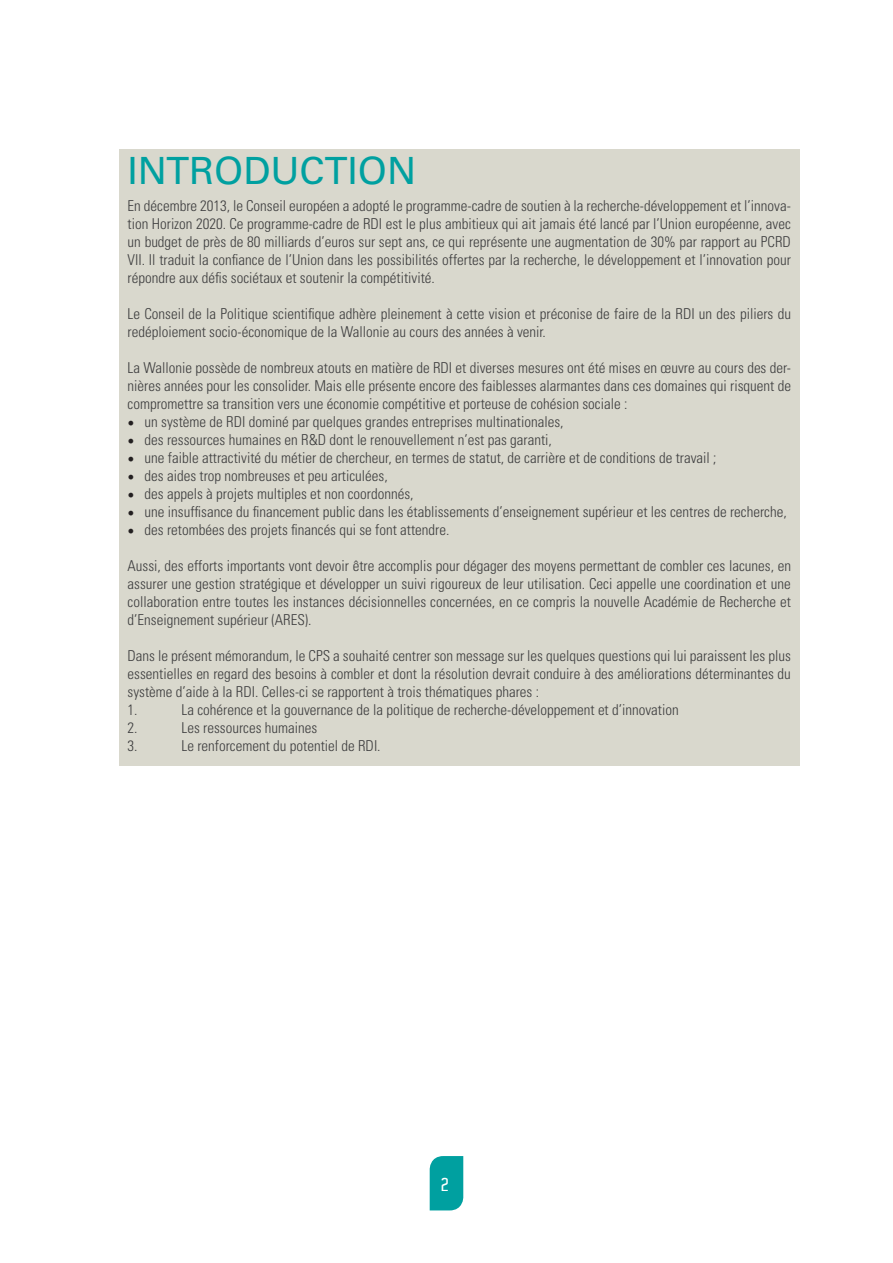
<style>
.page{position:relative;width:893px;height:1263px;background:#fff}
.page>*{position:absolute;margin:0;border:0;box-sizing:border-box;transform-origin:0 0}
.t1{font:37.5px "Univers LT Std";color:#00a0a0}
.t2{font:600 18px "Aldo";color:#fff}
.t3{font:300 condensed 15px/18px "Univers LT Std";color:#3e3e3f;text-align:justify}
.s1{font-family:"Minion Pro";font-weight:400;font-stretch:normal;font-size:18px;color:#231f20}
</style>
<div class="page">
<div style="left:430px;top:1156px;width:33px;height:54px;background:#00a0a0"></div>
<div style="left:119px;top:149px;width:680px;height:616px;background:#d9d8cd"></div>
<p class="t1" style="left:128px;top:149px;width:290px">INTRODUCTION</p>
<p class="t3" style="left:128px;top:197px;width:665px">En décembre 2013, le Conseil européen a adopté le programme-cadre de soutien à la recherche-développement et l’innova&shy;tion Horizon 2020. Ce programme-cadre de RDI est le plus ambitieux qui ait jamais été lancé par l’Union européenne, avec un budget de près de 80 milliards d’euros sur sept ans, ce qui représente une augmentation de 30% par rapport au PCRD VII. Il traduit la confiance de l’Union dans les possibilités offertes par la recherche, le développement et l’innovation pour répondre aux défis sociétaux et soutenir la compétitivité.</p>
<p class="t3" style="left:128px;top:305px;width:665px">Le Conseil de la Politique scientifique adhère pleinement à cette vision et préconise de faire de la RDI un des piliers du redéploiement socio-économique de la Wallonie au cours des années à venir.</p>
<p class="t3" style="left:128px;top:359px;width:665px">La Wallonie possède de nombreux atouts en matière de RDI et diverses mesures ont été mises en œuvre au cours des der&shy;nières années pour les consolider. Mais elle présente encore des faiblesses alarmantes dans ces domaines qui risquent de compromettre sa transition vers une économie compétitive et porteuse de cohésion sociale :</p>
<p class="t3" style="left:128px;top:413px;width:437px"><span class="s1">•</span> un système de RDI dominé par quelques grandes entreprises multinationales,</p>
<p class="t3" style="left:128px;top:431px;width:426px"><span class="s1">•</span> des ressources humaines en R&amp;D dont le renouvellement n’est pas garanti,</p>
<p class="t3" style="left:128px;top:449px;width:590px"><span class="s1">•</span> une faible attractivité du métier de chercheur, en termes de statut, de carrière et de conditions de travail ;</p>
<p class="t3" style="left:128px;top:467px;width:262px"><span class="s1">•</span> des aides trop nombreuses et peu articulées,</p>
<p class="t3" style="left:128px;top:485px;width:288px"><span class="s1">•</span> des appels à projets multiples et non coordonnés,</p>
<p class="t3" style="left:128px;top:503px;width:661px"><span class="s1">•</span> une insuffisance du financement public dans les établissements d’enseignement supérieur et les centres de recherche,</p>
<p class="t3" style="left:128px;top:521px;width:323px"><span class="s1">•</span> des retombées des projets financés qui se font attendre.</p>
<p class="t3" style="left:128px;top:557px;width:665px">Aussi, des efforts importants vont devoir être accomplis pour dégager des moyens permettant de combler ces lacunes, en assurer une gestion stratégique et développer un suivi rigoureux de leur utilisation. Ceci appelle une coordination et une collaboration entre toutes les instances décisionnelles concernées, en ce compris la nouvelle Académie de Recherche et d’Enseignement supérieur (ARES).</p>
<p class="t3" style="left:128px;top:647px;width:665px">Dans le présent mémorandum, le CPS a souhaité centrer son message sur les quelques questions qui lui paraissent les plus essentielles en regard des besoins à combler et dont la résolution devrait conduire à des améliorations déterminantes du système d’aide à la RDI. Celles-ci se rapportent à trois thématiques phares :</p>
<p class="t3" style="left:128px;top:701px;width:11px">1.</p>
<p class="t3" style="left:182px;top:701px;width:499px">La cohérence et la gouvernance de la politique de recherche-développement et d’innovation</p>
<p class="t3" style="left:128px;top:719px;width:11px">2.</p>
<p class="t3" style="left:182px;top:719px;width:137px">Les ressources humaines</p>
<p class="t3" style="left:128px;top:737px;width:11px">3.</p>
<p class="t3" style="left:182px;top:737px;width:201px">Le renforcement du potentiel de RDI.</p>
<p class="t2" style="left:442px;top:1174px;width:9px">2</p>
</div>
